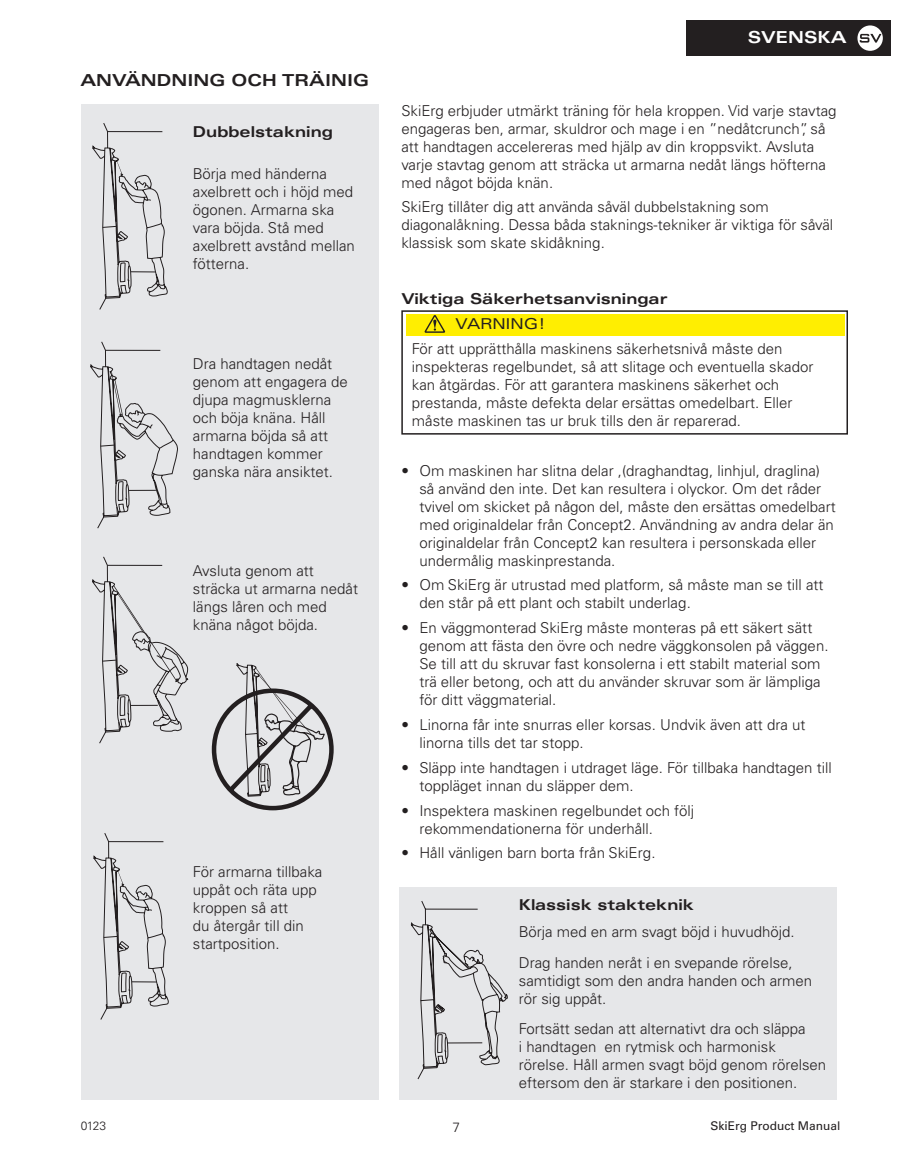
<style>
.page{position:relative;width:905px;height:1175px;background:#fff}
.page>*{position:absolute;margin:0;border:0;box-sizing:border-box;transform-origin:0 0}
.t1{font:700 expanded 16.5px "Univers LT Pro";color:#231f20}
.t2{font:700 expanded 16.5px "Univers LT Pro";color:#fff}
.t3{font:300 15px/18px "Univers LT Pro 45";color:#231f20}
.t4{font:700 expanded 15px "Univers LT Pro";color:#231f20}
.t5{font:expanded 15px "Univers LT Pro";color:#231f20}
.t6{font:300 13.5px "Univers LT Pro 45";color:#231f20}
.t7{font:12px "Univers LT Pro 55 Roman";color:#231f20}
.t8{font:300 12px "Univers LT Pro 45";color:#231f20}
</style>
<div class="page">
<div style="left:686px;top:20px;width:205px;height:36px;background:#231f20"></div>
<div style="left:857px;top:25px;width:25px;height:26px;background:#fff;border-radius:50%"></div>
<svg style="left:859px;top:34px;width:22px;height:9px"></svg>
<div style="left:399px;top:887px;width:437px;height:213px;background:#e6e7e9"></div>
<div style="left:81px;top:105px;width:298px;height:994px;background:#e6e7e9"></div>
<div style="left:406px;top:314px;width:438px;height:21px;background:#ffee01"></div>
<div style="left:401px;top:310px;width:447px;height:124px;border:2px solid #231f20"></div>
<svg style="left:424px;top:315px;width:21px;height:18px"></svg>
<svg style="left:92px;top:123px;width:76px;height:187px"></svg>
<svg style="left:90px;top:341px;width:88px;height:188px"></svg>
<svg style="left:92px;top:556px;width:96px;height:188px"></svg>
<svg style="left:93px;top:833px;width:76px;height:186px"></svg>
<svg style="left:410px;top:901px;width:98px;height:178px"></svg>
<svg style="left:212px;top:663px;width:122px;height:147px"></svg>
<p class="t1" style="left:80px;top:70px;width:290px">ANVÄNDNING OCH TRÄINIG</p>
<p class="t4" style="left:193px;top:123px;width:141px">Dubbelstakning</p>
<p class="t3" style="left:193px;top:165px;width:163px">Börja med händerna axelbrett och i höjd med ögonen. Armarna ska vara böjda. Stå med axelbrett avstånd mellan fötterna.</p>
<p class="t3" style="left:193px;top:354px;width:156px">Dra handtagen nedåt genom att engagera de djupa magmusklerna och böja knäna. Håll armarna böjda så att handtagen kommer ganska nära ansiktet.</p>
<p class="t3" style="left:193px;top:561px;width:167px">Avsluta genom att sträcka ut armarna nedåt längs låren och med knäna något böjda.</p>
<p class="t3" style="left:193px;top:862px;width:131px">För armarna tillbaka uppåt och räta upp kroppen så att<br>du återgår till din startposition.</p>
<p class="t2" style="left:747px;top:28px;width:101px">SVENSKA</p>
<p class="t3" style="left:401px;top:101px;width:436px">SkiErg erbjuder utmärkt träning för hela kroppen. Vid varje stavtag engageras ben, armar, skuldror och mage i en ”nedåtcrunch”, så att handtagen accelereras med hjälp av din kroppsvikt. Avsluta varje stavtag genom att sträcka ut armarna nedåt längs höfterna med något böjda knän.</p>
<p class="t3" style="left:401px;top:198px;width:433px">SkiErg tillåter dig att använda såväl dubbelstakning som diagonalåkning. Dessa båda staknings-tekniker är viktiga för såväl klassisk som skate skidåkning.</p>
<p class="t4" style="left:401px;top:290px;width:268px">Viktiga Säkerhetsanvisningar</p>
<p class="t5" style="left:455px;top:315px;width:92px">VARNING!</p>
<p class="t3" style="left:412px;top:339px;width:403px">För att upprätthålla maskinens säkerhetsnivå måste den inspekteras regelbundet, så att slitage och eventuella skador kan åtgärdas. För att garantera maskinens säkerhet och prestanda, måste defekta delar ersättas omedelbart. Eller måste maskinen tas ur bruk tills den är reparerad.</p>
<p class="t3" style="left:419px;top:461px;width:418px;text-indent:-18px">• Om maskinen har slitna delar ,(draghandtag, linhjul, draglina) så använd den inte. Det kan resultera i olyckor. Om det råder tvivel om skicket på någon del, måste den ersättas omedelbart med originaldelar från Concept2. Användning av andra delar än originaldelar från Concept2 kan resultera i personskada eller undermålig maskinprestanda.</p>
<p class="t3" style="left:419px;top:575px;width:406px;text-indent:-18px">• Om SkiErg är utrustad med platform, så måste man se till att den står på ett plant och stabilt underlag.</p>
<p class="t3" style="left:419px;top:618px;width:410px;text-indent:-18px">• En väggmonterad SkiErg måste monteras på ett säkert sätt genom att fästa den övre och nedre väggkonsolen på väggen.<br>Se till att du skruvar fast konsolerna i ett stabilt material som trä eller betong, och att du använder skruvar som är lämpliga för ditt väggmaterial.</p>
<p class="t3" style="left:419px;top:715px;width:387px;text-indent:-18px">• Linorna får inte snurras eller korsas. Undvik även att dra ut linorna tills det tar stopp.</p>
<p class="t3" style="left:419px;top:758px;width:414px;text-indent:-18px">• Släpp inte handtagen i utdraget läge. För tillbaka handtagen till toppläget innan du släpper dem.</p>
<p class="t3" style="left:419px;top:800px;width:276px;text-indent:-18px">• Inspektera maskinen regelbundet och följ rekommendationerna för underhåll.</p>
<p class="t3" style="left:401px;top:843px;width:256px">• Håll vänligen barn borta från SkiErg.</p>
<p class="t4" style="left:519px;top:896px;width:177px">Klassisk stakteknik</p>
<p class="t3" style="left:519px;top:916px;width:277px;line-height:30px">Börja med en arm svagt böjd i huvudhöjd.<br>Drag handen neråt i en svepande rörelse,</p>
<p class="t3" style="left:519px;top:970px;width:295px">samtidigt som den andra handen och armen rör sig uppåt.</p>
<p class="t3" style="left:519px;top:1018px;width:309px">Fortsätt sedan att alternativt dra och släppa<br>i handtagen en rytmisk och harmonisk rörelse. Håll armen svagt böjd genom rörelsen eftersom den är starkare i den positionen.</p>
<p class="t8" style="left:81px;top:1117px;width:27px">0123</p>
<p class="t6" style="left:452px;top:1118px;width:9px">7</p>
<p class="t7" style="left:710px;top:1117px;width:131px">SkiErg Product Manual</p>
</div>
